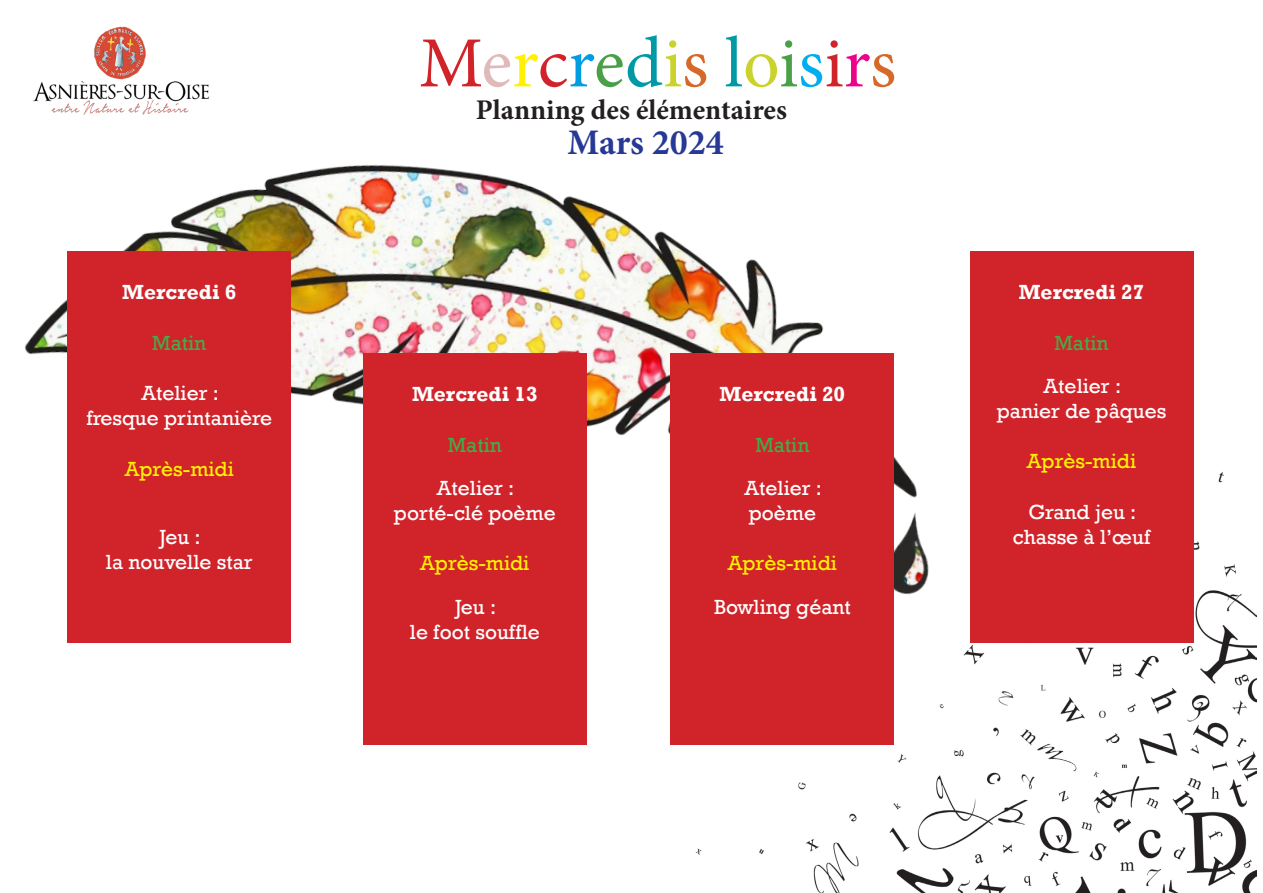
<style>
.page{position:relative;width:1263px;height:893px;background:#fff}
.page>*{position:absolute;margin:0;border:0;box-sizing:border-box;transform-origin:0 0}
.t1{font:72px "Minion Pro";color:#d1232a}
.t2{font:700 36px "Minion Pro";color:#273895}
.t3{font:700 28.5px "Minion Pro";color:#231f20}
.t4{font:21px "Rockwell";color:#fff}
.t5{font:21px "Rockwell";color:#fff101}
.t6{font:700 21px "Rockwell";color:#fff}
.t7{font:21px "Rockwell";color:#40ae49}
.s1{color:#e0bab9}
.s2{color:#fff101}
.s3{color:#009de0}
.s4{color:#4aa046}
.s5{color:#009aa7}
.s6{color:#cad22c}
.s7{color:#d56929}
.s8{color:#00aeef}
.s9{color:#ed028c}
</style>
<div class="page">
<img style="left:670px;top:446px;width:586px;height:447px">
<img style="left:24px;top:164px;width:1057px;height:489px">
<img style="left:33px;top:26px;width:176px;height:89px">
<div style="left:67px;top:251px;width:224px;height:391px;background:#d1232a"></div>
<div style="left:670px;top:353px;width:224px;height:391px;background:#d1232a"></div>
<div style="left:969px;top:251px;width:224px;height:391px;background:#d1232a"></div>
<div style="left:363px;top:353px;width:224px;height:391px;background:#d1232a"></div>
<p class="t6" style="left:122px;top:279px;width:115px">Mercredi 6</p>
<p class="t7" style="left:152px;top:330px;width:56px">Matin</p>
<p class="t4" style="left:141px;top:381px;width:79px">Atelier :</p>
<p class="t4" style="left:87px;top:406px;width:187px">fresque printanière</p>
<p class="t5" style="left:125px;top:456px;width:111px">Après-midi</p>
<p class="t4" style="left:160px;top:525px;width:42px">Jeu :</p>
<p class="t4" style="left:106px;top:550px;width:148px">la nouvelle star</p>
<p class="t1" style="left:419px;top:15px;width:479px">M<span class="s1">e</span><span class="s2">r</span>c<span class="s3">r</span><span class="s4">e</span><span class="s5">d</span><span class="s6">i</span><span class="s7">s</span> <span class="s5">l</span><span class="s6">o</span><span class="s4">i</span><span class="s8">s</span>i<span class="s9">r</span><span class="s7">s</span></p>
<p class="t3" style="left:476px;top:90px;width:312px">Planning des élémentaires</p>
<p class="t2" style="left:567px;top:117px;width:158px">Mars 2024</p>
<p class="t6" style="left:412px;top:381px;width:127px">Mercredi 13</p>
<p class="t7" style="left:448px;top:432px;width:56px">Matin</p>
<p class="t4" style="left:437px;top:476px;width:79px">Atelier :</p>
<p class="t4" style="left:394px;top:501px;width:163px">porté-clé poème</p>
<p class="t5" style="left:420px;top:551px;width:111px">Après-midi</p>
<p class="t4" style="left:455px;top:594px;width:42px">Jeu :</p>
<p class="t4" style="left:410px;top:620px;width:131px">le foot souffle</p>
<p class="t6" style="left:720px;top:381px;width:127px">Mercredi 20</p>
<p class="t7" style="left:755px;top:432px;width:56px">Matin</p>
<p class="t4" style="left:744px;top:476px;width:79px">Atelier :</p>
<p class="t4" style="left:749px;top:501px;width:69px">poème</p>
<p class="t5" style="left:728px;top:551px;width:111px">Après-midi</p>
<p class="t4" style="left:714px;top:594px;width:138px">Bowling géant</p>
<p class="t6" style="left:1019px;top:279px;width:127px">Mercredi 27</p>
<p class="t7" style="left:1054px;top:330px;width:56px">Matin</p>
<p class="t4" style="left:1044px;top:374px;width:79px">Atelier :</p>
<p class="t4" style="left:997px;top:399px;width:171px">panier de pâques</p>
<p class="t5" style="left:1027px;top:449px;width:111px">Après-midi</p>
<p class="t4" style="left:1028px;top:500px;width:109px">Grand jeu :</p>
<p class="t4" style="left:1013px;top:525px;width:139px">chasse à l’œuf</p>
</div>
